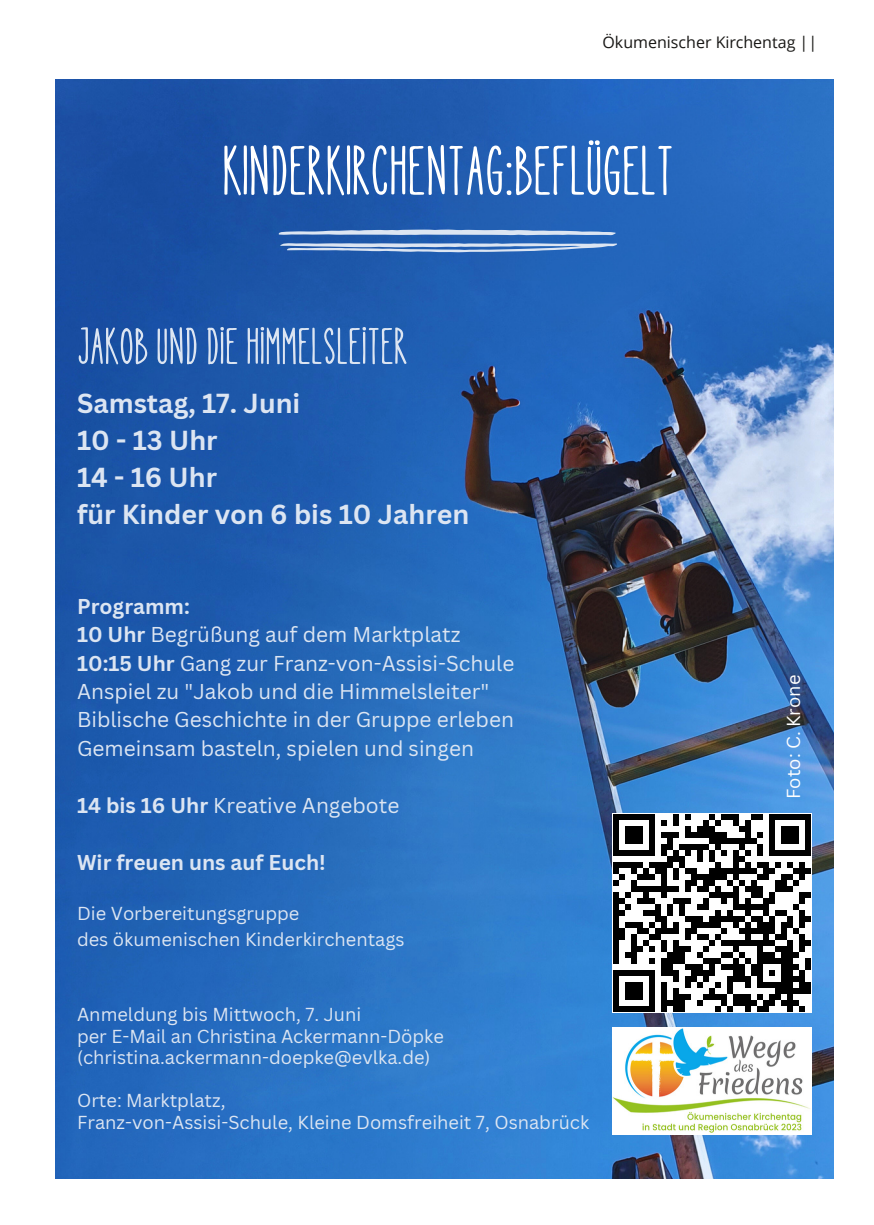
<style>
.page{position:relative;width:874px;height:1225px;background:#fff}
.page>*{position:absolute;margin:0;border:0;box-sizing:border-box;transform-origin:0 0}
.t1{font:73.4px "Handwrite";color:#fff}
.t2{font:54.2px "Handwrite";color:#dce5f2}
.t3{font:700 26.8px/37.2px "Canva Sans";color:#dce5f2}
.t4{font:20.8px/28.4px "Canva Sans";color:#dce5f2}
.t5{font:700 20.8px "Canva Sans";color:#dce5f2}
.t6{font:18.2px/21.6px "Canva Sans";color:#dce5f2}
.t7{font:18.2px "Canva Sans";color:#fff}
.t8{font:16px "Open Sans";color:#181715}
.s1{font-weight:700}
</style>
<div class="page">
<img style="left:55px;top:79px;width:778px;height:1099px">
<svg style="left:278px;top:229px;width:339px;height:23px;background:#6b93ca"></svg>
<img style="left:612px;top:813px;width:199px;height:199px">
<img style="left:612px;top:1027px;width:199px;height:107px">
<p class="t8" style="left:602px;top:36px;width:216px">Ökumenischer Kirchentag ||</p>
<h1 class="t1" style="left:222px;top:136px;width:453px">KINDERKIRCHENTAG:BEFLÜGELT</h1>
<h2 class="t2" style="left:77px;top:320px;width:332px">JAKOB UND DIE HIMMELSLEITER</h2>
<h3 class="t3" style="left:77px;top:384px;width:393px">Samstag, 17. Juni<br>10 - 13 Uhr<br>14 - 16 Uhr<br>für Kinder von 6 bis 10 Jahren</h3>
<p class="t4" style="left:77px;top:591px;width:438px"><span class="s1">Programm:<br>10 Uhr</span> Begrüßung auf dem Marktplatz <span class="s1">10:15 Uhr</span> Gang zur Franz-von-Assisi-Schule Anspiel zu "Jakob und die Himmelsleiter" Biblische Geschichte in der Gruppe erleben Gemeinsam basteln, spielen und singen</p>
<p class="t4" style="left:77px;top:790px;width:324px"><span class="s1">14 bis 16 Uhr</span> Kreative Angebote</p>
<p class="t5" style="left:77px;top:847px;width:250px">Wir freuen uns auf Euch!</p>
<p class="t6" style="left:77px;top:900px;width:329px;line-height:25.4px">Die Vorbereitungsgruppe<br>des ökumenischen Kinderkirchentags</p>
<p class="t6" style="left:77px;top:1003px;width:368px">Anmeldung bis Mittwoch, 7. Juni<br>per E-Mail an Christina Ackermann-Döpke (christina.ackermann-doepke@evlka.de)</p>
<p class="t6" style="left:77px;top:1089px;width:513px">Orte: Marktplatz,<br>Franz-von-Assisi-Schule, Kleine Domsfreiheit 7, Osnabrück</p>
<p class="t7" style="left:780px;top:799px;width:126px;rotate:-90deg">Foto: C. Krone</p>
</div>
